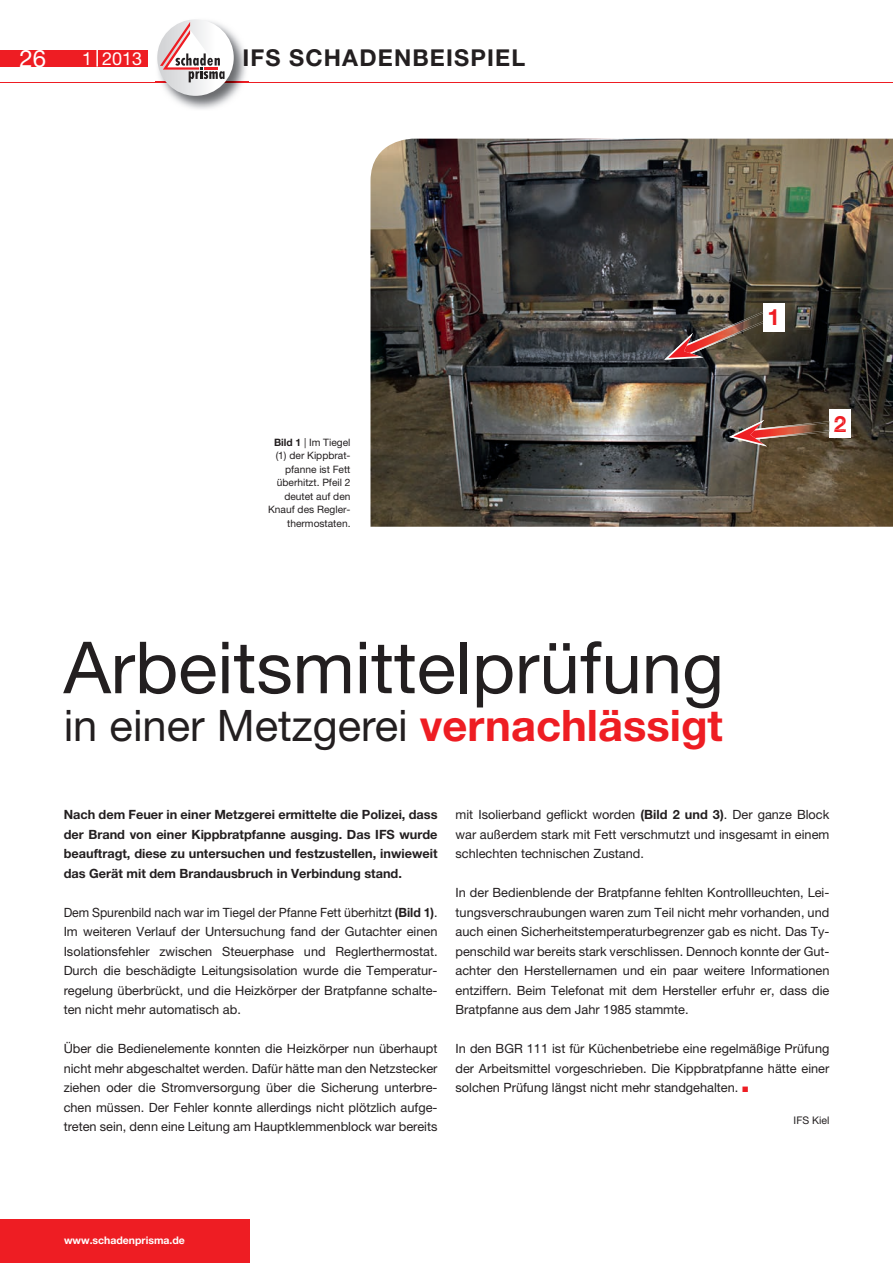
<style>
.page{position:relative;width:893px;height:1263px;background:#fff}
.page>*{position:absolute;margin:0;border:0;box-sizing:border-box;transform-origin:0 0}
.t1{font:72px "Helvetica Neue";color:#231f20}
.t2{font:43.5px "Helvetica Neue";color:#231f20}
.t3{font:24px "Helvetica Neue";color:#fff}
.t4{font:700 23.25px "Helvetica Neue";letter-spacing:.05em;color:#231f20}
.t5{font:700 22.5px "Helvetica Neue";color:#ee1d23}
.t6{font:18px "Helvetica Neue";color:#fff}
.t7{font:12.75px/19.5px "Helvetica Neue";color:#231f20;text-align:justify}
.t8{font:12.75px/19.5px "Helvetica Neue";color:#231f20;text-align:justify;scale:.96 1}
.t9{font:700 12.75px/19.5px "Helvetica Neue";color:#231f20;text-align:justify}
.t10{font:700 10.5px "Helvetica Neue";color:#fff}
.t11{font:10.5px "Helvetica Neue";color:#231f20}
.t12{font:10.2px/13.5px "Helvetica Neue";color:#231f20;text-align:right}
.s1{font-weight:700}
.s2{font-weight:700;color:#ee1d23}
</style>
<div class="page">
<div style="left:0;top:1219px;width:249px;height:44px;background:#ee1d23"></div>
<hr style="left:0;top:82px;width:892px;height:1px;background:#ee1d23">
<div style="left:0;top:50px;width:148px;height:17px;background:#ee1d23"></div>
<svg style="left:96px;top:50px;width:2px;height:17px"></svg>
<img style="left:156px;top:20px;width:92px;height:89px">
<img style="left:156px;top:82px;width:92px;height:1px">
<img style="left:244px;top:49px;width:4px;height:18px">
<svg style="left:157px;top:19px;width:77px;height:77px"></svg>
<svg style="left:175px;top:22px;width:6px;height:3px"></svg>
<img style="left:370px;top:139px;width:522px;height:388px">
<div style="left:763px;top:304px;width:21px;height:28px;background:#fff"></div>
<div style="left:829px;top:410px;width:21px;height:28px;background:#fff"></div>
<img style="left:767px;top:421px;width:62px;height:18px">
<img style="left:729px;top:420px;width:38px;height:27px">
<img style="left:686px;top:312px;width:77px;height:42px">
<img style="left:664px;top:333px;width:39px;height:27px">
<img style="left:763px;top:423px;width:66px;height:15px">
<img style="left:733px;top:423px;width:30px;height:21px">
<img style="left:684px;top:313px;width:79px;height:40px">
<img style="left:668px;top:337px;width:31px;height:21px">
<h3 class="t3" style="left:19px;top:50px;width:28px">26</h3>
<h3 class="t6" style="left:82px;top:52px;width:62px">1 2013</h3>
<h3 class="t4" style="left:242px;top:50px;width:284px">IFS SCHADENBEISPIEL</h3>
<p class="t12" style="left:268px;top:436px;width:84px"><span class="s1">Bild 1</span> | Im Tiegel (1) der Kippbrat&shy;pfanne ist Fett überhitzt. Pfeil 2 deutet auf den<br>Knauf des Regler&shy;thermostaten.</p>
<h1 class="t1" style="left:64px;top:642px;width:662px">Arbeitsmittelprüfung</h1>
<h2 class="t2" style="left:64px;top:710px;width:660px">in einer Metzgerei <span class="s2">vernachlässigt</span></h2>
<h3 class="t5" style="left:767px;top:309px;width:14px">1</h3>
<h3 class="t5" style="left:833px;top:416px;width:14px">2</h3>
<p class="t9" style="left:64px;top:806px;width:375px">Nach dem Feuer in einer Metzgerei ermittelte die Polizei, dass der Brand von einer Kippbratpfanne ausging. Das IFS wurde beauftragt, diese zu untersuchen und festzustellen, inwieweit das Gerät mit dem Brandausbruch in Verbindung stand.</p>
<p class="t8" style="left:64px;top:904px;width:391px">Dem Spurenbild nach war im Tiegel der Pfanne Fett überhitzt <span class="s1">(Bild 1)</span>.<br>Im weiteren Verlauf der Untersuchung fand der Gutachter einen Isolationsfehler zwischen Steuerphase und Reglerthermostat.<br>Durch die beschädigte Leitungsisolation wurde die Temperatur&shy;regelung überbrückt, und die Heizkörper der Bratpfanne schalte&shy;ten nicht mehr automatisch ab.</p>
<p class="t7" style="left:64px;top:1040px;width:375px">Über die Bedienelemente konnten die Heizkörper nun überhaupt nicht mehr abgeschaltet werden. Dafür hätte man den Netzstecker ziehen oder die Stromversorgung über die Sicherung unterbre&shy;chen müssen. Der Fehler konnte allerdings nicht plötzlich aufge&shy;treten sein, denn eine Leitung am Hauptklemmenblock war bereits</p>
<p class="t7" style="left:455px;top:806px;width:375px">mit Isolierband geflickt worden <span class="s1">(Bild 2 und 3)</span>. Der ganze Block war außerdem stark mit Fett verschmutzt und insgesamt in einem schlechten technischen Zustand.</p>
<p class="t7" style="left:455px;top:884px;width:375px">In der Bedienblende der Bratpfanne fehlten Kontrollleuchten, Lei&shy;tungsverschraubungen waren zum Teil nicht mehr vorhanden, und auch einen Sicherheitstemperaturbegrenzer gab es nicht. Das Ty&shy;penschild war bereits stark verschlissen. Dennoch konnte der Gut&shy;achter den Herstellernamen und ein paar weitere Informationen entziffern. Beim Telefonat mit dem Hersteller erfuhr er, dass die Bratpfanne aus dem Jahr 1985 stammte.</p>
<p class="t7" style="left:455px;top:1040px;width:375px">In den BGR 111 ist für Küchenbetriebe eine regelmäßige Prüfung der Arbeitsmittel vorgeschrieben. Die Kippbratpfanne hätte einer solchen Prüfung längst nicht mehr standgehalten.</p>
<p class="t11" style="left:793px;top:1117px;width:37px">IFS Kiel</p>
<p class="t10" style="left:64px;top:1236px;width:122px">www.schadenprisma.de</p>
</div>
